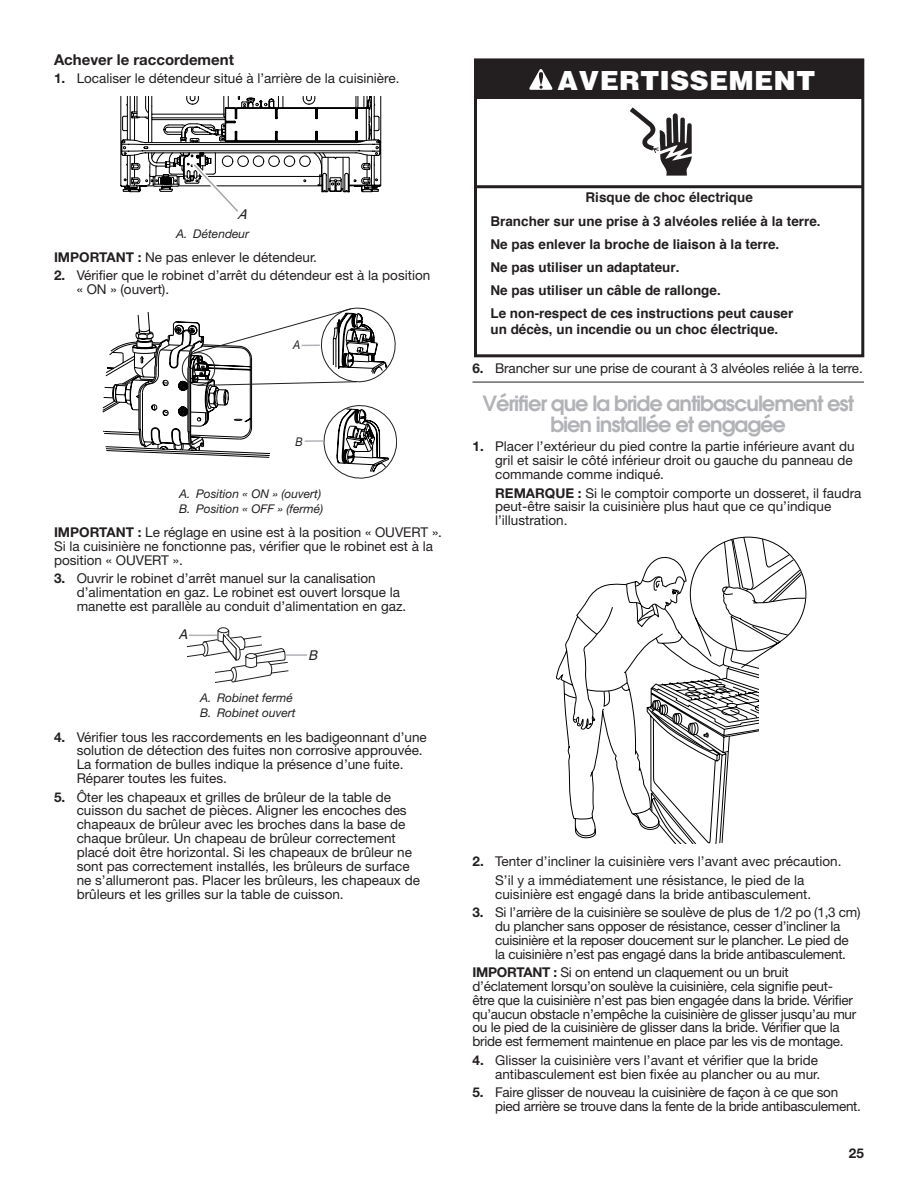
<style>
.page{position:relative;width:918px;height:1188px;background:#fff}
.page>*{position:absolute;margin:0;border:0;box-sizing:border-box;transform-origin:0 0}
.t1{font:900 27px "Helvetica";color:#fff}
.Heading_2{font:600 21px/21px "Avant Garde";letter-spacing:-.05em;color:#b2b3b7;text-align:center}
.Heading_3{font:700 15px "Helvetica Neue LT Std";color:#231f20}
.Body{font:13.5px/13.8px "Helvetica Neue LT Std";color:#231f20}
.Body-2{font:13.5px/13.8px "Helvetica Neue LT Std";letter-spacing:-.02em;color:#231f20}
.t2{font:700 13.5px/23.2px "Helvetica";color:#231f20}
.Body_Indent{font:13.5px/13.8px "Helvetica Neue LT Std";color:#231f20}
.Numbered_List_Start{font:13.5px/13.8px "Helvetica Neue LT Std";color:#231f20}
.t3{font:italic 13.5px "Helvetica";color:#231f20}
.t4{font:700 13.5px "Helvetica Neue LT Std";color:#231f20}
.Table_Callouts{font:italic 12px "Helvetica Neue LT Std";color:#231f20}
.t5{font:italic 12px "Helvetica Neue";color:#231f20;scale:.9 1}
.s1{font-weight:700}
</style>
<div class="page">
<hr style="left:472px;top:382px;width:392px;height:1px;background:#231f20">
<svg style="left:103px;top:308px;width:294px;height:170px"></svg>
<svg style="left:120px;top:97px;width:261px;height:115px"></svg>
<svg style="left:187px;top:627px;width:102px;height:56px"></svg>
<hr style="left:286px;top:654px;width:21px;height:2px;background:#b2b3b7">
<svg style="left:556px;top:537px;width:250px;height:307px"></svg>
<svg style="left:630px;top:107px;width:62px;height:69px"></svg>
<div style="left:476px;top:60px;width:387px;height:39px;background:#231f20"></div>
<hr style="left:476px;top:185px;width:387px;height:3px;background:#231f20">
<div style="left:474px;top:58px;width:390px;height:299px;border:3px solid #231f20"></div>
<svg style="left:529px;top:69px;width:24px;height:21px"></svg>
<h3 class="Heading_3" style="left:54px;top:50px;width:181px">Achever le raccordement</h3>
<p class="Numbered_List_Start" style="left:54px;top:71px;width:347px"><span class="s1">1.</span> Localiser le détendeur situé à l’arrière de la cuisinière.</p>
<p class="t1" style="left:558px;top:64px;width:259px">AVERTISSEMENT</p>
<p class="t3" style="left:237px;top:207px;width:14px">A</p>
<p class="Table_Callouts" style="left:176px;top:227px;width:74px">A. Détendeur</p>
<p class="Body" style="left:54px;top:250px;width:265px"><span class="s1">IMPORTANT :</span> Ne pas enlever le détendeur.</p>
<p class="Body" style="left:77px;top:269px;width:355px;text-indent:-23px"><span class="s1">2.</span> Vérifier que le robinet d’arrêt du détendeur est à la position « ON » (ouvert).</p>
<p class="t5" style="left:293px;top:338px;width:10px">A</p>
<p class="t5" style="left:295px;top:434px;width:10px">B</p>
<p class="Table_Callouts" style="left:179px;top:486px;width:144px">A. Position « ON » (ouvert)</p>
<p class="Table_Callouts" style="left:179px;top:501px;width:146px">B. Position « OFF » (fermé)</p>
<p class="Body" style="left:54px;top:525px;width:390px"><span class="s1">IMPORTANT :</span> Le réglage en usine est à la position « OUVERT ».<br>Si la cuisinière ne fonctionne pas, vérifier que le robinet est à la position « OUVERT ».</p>
<p class="Body" style="left:77px;top:572px;width:331px;text-indent:-23px"><span class="s1">3.</span> Ouvrir le robinet d’arrêt manuel sur la canalisation d’alimentation en gaz. Le robinet est ouvert lorsque la manette est parallèle au conduit d’alimentation en gaz.</p>
<p class="t3" style="left:178px;top:627px;width:14px">A</p>
<p class="t3" style="left:308px;top:647px;width:14px">B</p>
<p class="Table_Callouts" style="left:200px;top:690px;width:94px">A. Robinet fermé</p>
<p class="Table_Callouts" style="left:200px;top:705px;width:97px">B. Robinet ouvert</p>
<p class="Body" style="left:77px;top:730px;width:352px;text-indent:-23px"><span class="s1">4.</span> Vérifier tous les raccordements en les badigeonnant d’une solution de détection des fuites non corrosive approuvée.<br>La formation de bulles indique la présence d’une fuite.<br>Réparer toutes les fuites.</p>
<p class="Body" style="left:77px;top:790px;width:345px;text-indent:-23px"><span class="s1">5.</span> Ôter les chapeaux et grilles de brûleur de la table de cuisson du sachet de pièces. Aligner les encoches des chapeaux de brûleur avec les broches dans la base de chaque brûleur. Un chapeau de brûleur correctement placé doit être horizontal. Si les chapeaux de brûleur ne sont pas correctement installés, les brûleurs de surface ne s’allumeront pas. Placer les brûleurs, les chapeaux de brûleurs et les grilles sur la table de cuisson.</p>
<p class="t2" style="left:490px;top:186px;width:332px;text-indent:95px">Risque de choc électrique<br>Brancher sur une prise à 3 alvéoles reliée à la terre.<br>Ne pas enlever la broche de liaison à la terre.<br>Ne pas utiliser un adaptateur.<br>Ne pas utiliser un câble de rallonge.<br>Le non-respect de ces instructions peut causer</p>
<p class="t2" style="left:490px;top:318px;width:289px">un décès, un incendie ou un choc électrique.</p>
<p class="Body" style="left:472px;top:361px;width:392px"><span class="s1">6.</span> Brancher sur une prise de courant à 3 alvéoles reliée à la terre.</p>
<h2 class="Heading_2" style="left:482px;top:392px;width:373px">Vérifier que la bride antibasculement est bien installée et engagée</h2>
<p class="Numbered_List_Start" style="left:495px;top:440px;width:361px;text-indent:-23px"><span class="s1">1.</span> Placer l’extérieur du pied contre la partie inférieure avant du gril et saisir le côté inférieur droit ou gauche du panneau de commande comme indiqué.</p>
<p class="Body_Indent" style="left:495px;top:486px;width:368px"><span class="s1">REMARQUE :</span> Si le comptoir comporte un dosseret, il faudra peut-être saisir la cuisinière plus haut que ce qu’indique l’illustration.</p>
<p class="Body" style="left:472px;top:854px;width:370px"><span class="s1">2.</span> Tenter d’incliner la cuisinière vers l’avant avec précaution.</p>
<p class="Body_Indent" style="left:495px;top:873px;width:318px">S’il y a immédiatement une résistance, le pied de la cuisinière est engagé dans la bride antibasculement.</p>
<p class="Body-2" style="left:495px;top:905px;width:367px;text-indent:-23px"><span class="s1">3.</span> Si l’arrière de la cuisinière se soulève de plus de 1/2 po (1,3 cm) du plancher sans opposer de résistance, cesser d’incliner la cuisinière et la reposer doucement sur le plancher. Le pied de la cuisinière n’est pas engagé dans la bride antibasculement.</p>
<p class="Body-2" style="left:472px;top:965px;width:385px"><span class="s1">IMPORTANT :</span> Si on entend un claquement ou un bruit d’éclatement lorsqu’on soulève la cuisinière, cela signifie peut&shy;être que la cuisinière n’est pas bien engagée dans la bride. Vérifier qu’aucun obstacle n’empêche la cuisinière de glisser jusqu’au mur ou le pied de la cuisinière de glisser dans la bride. Vérifier que la bride est fermement maintenue en place par les vis de montage.</p>
<p class="Body" style="left:472px;top:1053px;width:349px;text-align:right"><span class="s1">4.</span> Glisser la cuisinière vers l’avant et vérifier que la bride antibasculement est bien fixée au plancher ou au mur.</p>
<p class="Body-2" style="left:495px;top:1085px;width:367px;text-indent:-23px"><span class="s1">5.</span> Faire glisser de nouveau la cuisinière de façon à ce que son pied arrière se trouve dans la fente de la bride antibasculement.</p>
<p class="t4" style="left:849px;top:1145px;width:17px">25</p>
</div>
